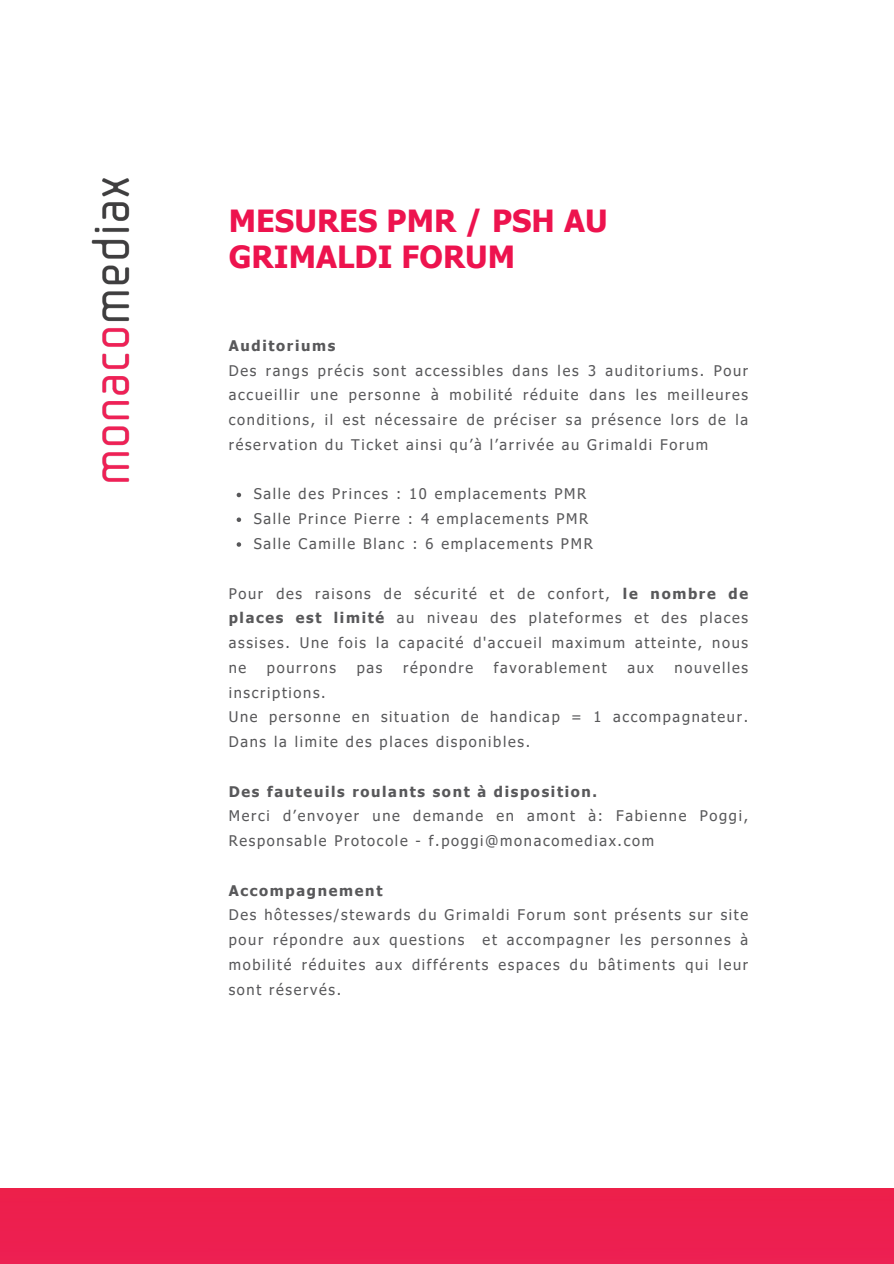
<style>
.page{position:relative;width:894px;height:1264px;background:#fff}
.page>*{position:absolute;margin:0;border:0;box-sizing:border-box;transform-origin:0 0}
.t1{font:700 30.6px/36px "Tahoma";color:#ed134e}
.t2{font:14.7px/24.8px "Tahoma";letter-spacing:.115em;color:#58585a;text-align:justify}
.t3{font:700 14.7px "Tahoma";letter-spacing:.115em;color:#58585a}
.s1{font-weight:700}
</style>
<div class="page">
<img style="left:91px;top:178px;width:39px;height:304px">
<div style="left:0;top:1188px;width:893px;height:75px;background:#ed1f4f"></div>
<svg style="left:236px;top:492px;width:5px;height:5px"></svg>
<svg style="left:236px;top:517px;width:5px;height:5px"></svg>
<svg style="left:236px;top:542px;width:5px;height:4px"></svg>
<p class="t1" style="left:229px;top:202px;width:380px">MESURES PMR / PSH AU<br>GRIMALDI FORUM</p>
<h1 class="t3" style="left:229px;top:336px;width:108px">Auditoriums</h1>
<p class="t2" style="left:229px;top:357px;width:520px">Des rangs précis sont accessibles dans les 3 auditoriums. Pour accueillir une personne à mobilité réduite dans les meilleures conditions, il est nécessaire de préciser sa présence lors de la réservation du Ticket ainsi qu’à l’arrivée au Grimaldi Forum</p>
<p class="t2" style="left:253px;top:481px;width:334px">Salle des Princes : 10 emplacements PMR</p>
<p class="t2" style="left:253px;top:506px;width:336px">Salle Prince Pierre : 4 emplacements PMR</p>
<p class="t2" style="left:253px;top:531px;width:340px">Salle Camille Blanc : 6 emplacements PMR</p>
<p class="t2" style="left:229px;top:580px;width:521px">Pour des raisons de sécurité et de confort, <span class="s1">le nombre de places est limité</span> au niveau des plateformes et des places assises. Une fois la capacité d'accueil maximum atteinte, nous ne</p>
<p class="t2" style="left:267px;top:654px;width:71px">pourrons</p>
<p class="t2" style="left:357px;top:654px;width:27px">pas</p>
<p class="t2" style="left:403px;top:654px;width:71px">répondre</p>
<p class="t2" style="left:493px;top:654px;width:114px">favorablement</p>
<p class="t2" style="left:627px;top:654px;width:28px">aux</p>
<p class="t2" style="left:674px;top:654px;width:75px">nouvelles</p>
<p class="t2" style="left:229px;top:679px;width:98px">inscriptions.</p>
<p class="t2" style="left:229px;top:704px;width:520px">Une personne en situation de handicap = 1 accompagnateur.<br>Dans la limite des places disponibles.</p>
<p class="t3" style="left:229px;top:782px;width:370px">Des fauteuils roulants sont à disposition.</p>
<p class="t2" style="left:229px;top:803px;width:520px">Merci d’envoyer une demande en amont à: Fabienne Poggi,<br>Responsable Protocole - f.poggi@monacomediax.com</p>
<p class="t3" style="left:229px;top:881px;width:155px">Accompagnement</p>
<p class="t2" style="left:229px;top:902px;width:520px">Des hôtesses/stewards du Grimaldi Forum sont présents sur site pour répondre aux questions et accompagner les personnes à mobilité réduites aux différents espaces du bâtiments qui leur sont réservés.</p>
</div>
